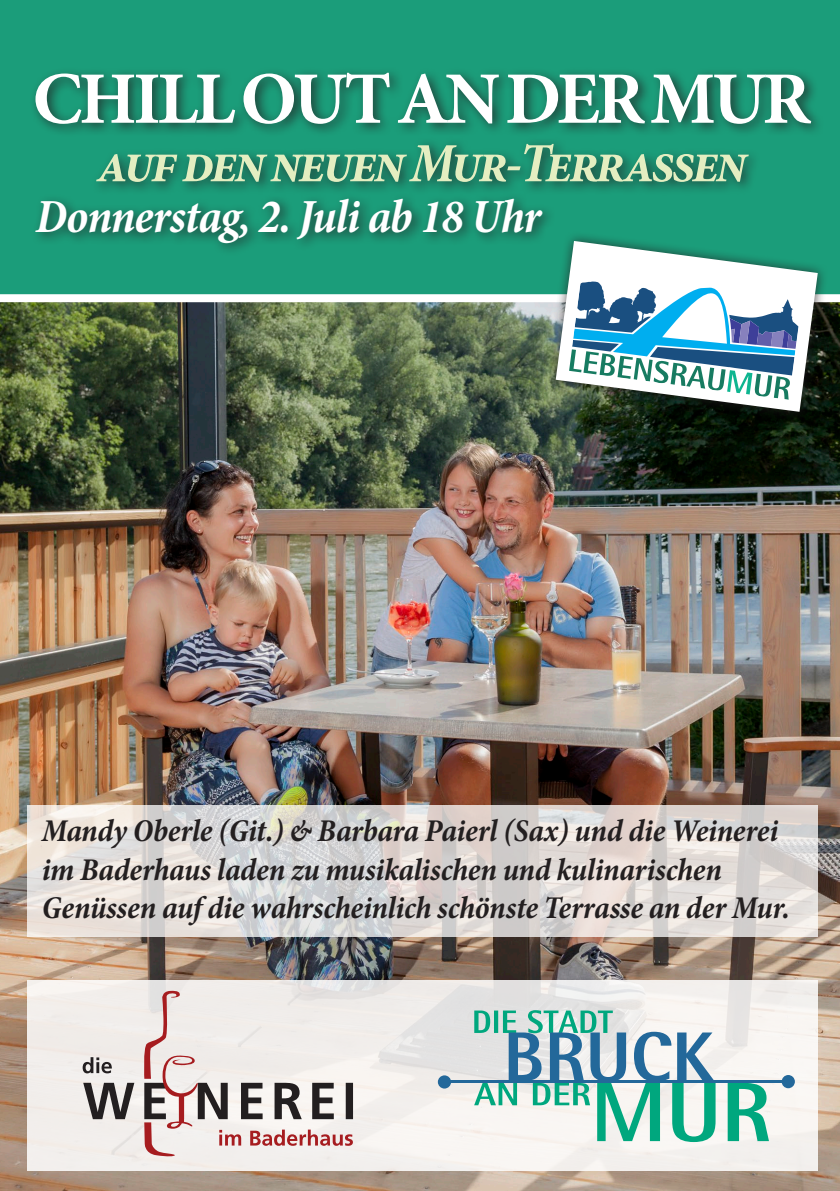
<style>
.page{position:relative;width:840px;height:1191px;background:#fff}
.page>*{position:absolute;margin:0;border:0;box-sizing:border-box;transform-origin:0 0}
.t1{font:700 74px "Minion Pro";letter-spacing:-.05em;color:#fff}
.t2{font:italic 700 condensed 56px "Minion Pro";letter-spacing:-.05em;color:#e4eec1}
.t3{font:italic 700 condensed 48px "Minion Pro";letter-spacing:-.025em;color:#fff}
.t4{font:italic 700 condensed 32px/38.4px "Minion Pro";letter-spacing:-.015em;color:#231f20}
</style>
<div class="page">
<img style="left:0;top:302px;width:839px;height:889px">
<svg style="left:27px;top:805px;width:790px;height:132px;background:#ded9d6"></svg>
<div style="left:27px;top:980px;width:790px;height:190px;background:linear-gradient(to bottom,#eceae8,#f6f3f0)"></div>
<div style="left:0;top:0;width:839px;height:298px;background:#1b9d7a"></div>
<div style="left:29px;top:67px;width:795px;height:189px;background:#231f20;opacity:.75"></div>
<div style="left:0;top:294px;width:839px;height:8px;background:#fff"></div>
<div style="left:545px;top:231px;width:282px;height:191px;background:#231f20;opacity:.75"></div>
<svg style="left:555px;top:241px;width:262px;height:171px"></svg>
<svg style="left:568px;top:270px;width:230px;height:130px"></svg>
<div style="left:437px;top:1075px;width:14px;height:13px;background:#23689a;border-radius:50%"></div>
<div style="left:781px;top:1075px;width:13px;height:13px;background:#23689a;border-radius:50%"></div>
<hr style="left:440px;top:1080px;width:345px;height:2px;background:#23689a">
<svg style="left:474px;top:1010px;width:294px;height:132px"></svg>
<svg style="left:83px;top:990px;width:270px;height:166px;background:#dad0ce"></svg>
<h1 class="t1" style="left:32px;top:47px;width:779px">CHILL OUT AN DER MUR</h1>
<h2 class="t2" style="left:97px;top:124px;width:651px">auf den neuen Mur-Terrassen</h2>
<h3 class="t3" style="left:35px;top:183px;width:508px">Donnerstag, 2. Juli ab 18 Uhr</h3>
<p class="t4" style="left:42px;top:811px;width:749px">Mandy Oberle (Git.) &amp; Barbara Paierl (Sax) und die Weinerei im Baderhaus laden zu musikalischen und kulinarischen<br>Genüssen aufdie wahrscheinlich schönste Terrasse an der Mur.</p>
</div>
